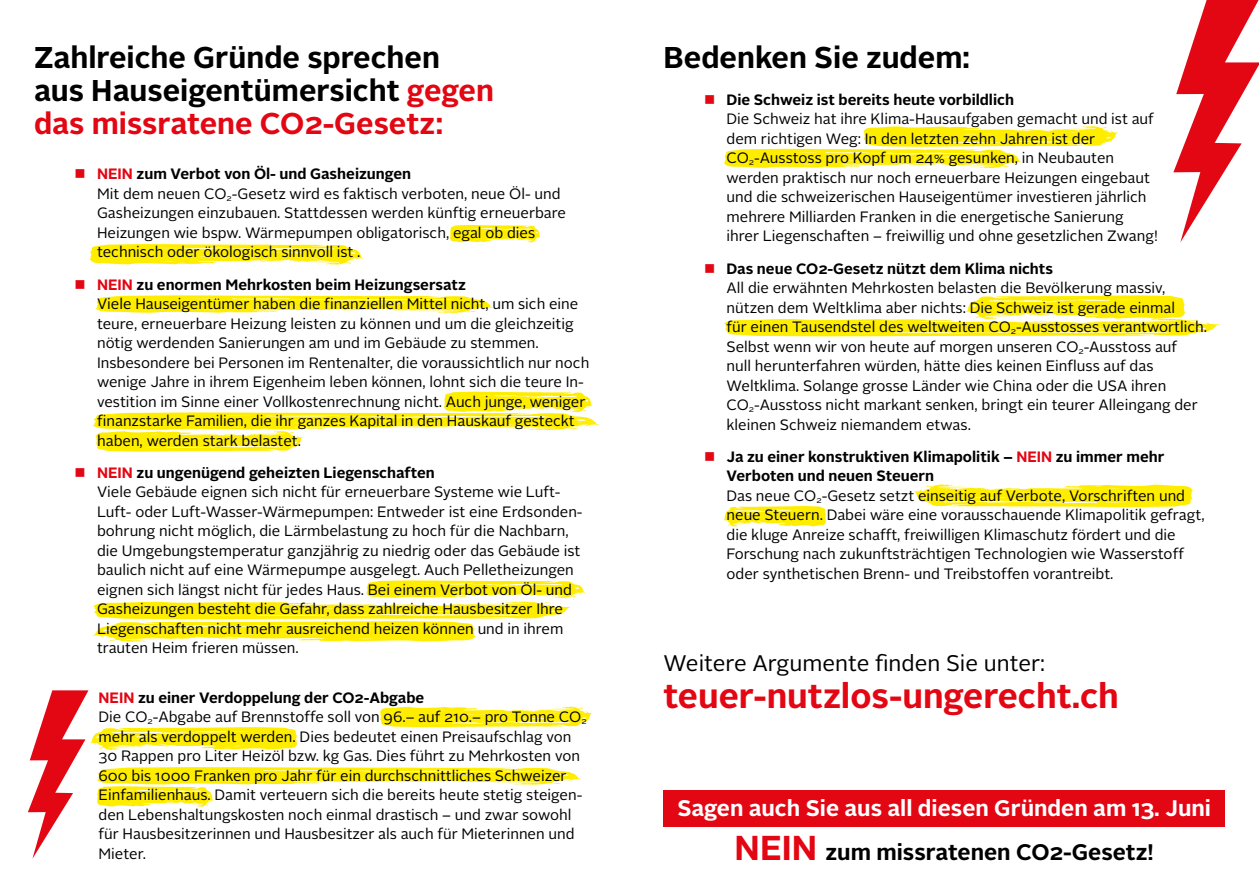
<style>
.page{position:relative;width:1259px;height:893px;background:#fff}
.page>*{position:absolute;margin:0;border:0;box-sizing:border-box;transform-origin:0 0}
.t1{font:700 34.5px "Alright Sans";color:#e30613}
.Linien_einzug{font:700 30px/33px "Alright Sans";color:#000}
.t2{font:700 22.5px "Alright Sans";color:#fff}
.t3{font:22.5px "Alright Sans";color:#000}
.t4{font:700 22.5px "Alright Sans";color:#000}
.Linien_einzug-2{font:15px/19.5px "Alright Sans";color:#000}
.s1{color:#e30613}
.s2{font-weight:700;color:#e30613}
.s3{font-weight:700}
.s4{font-size:34.5px;color:#e30613}
</style>
<div class="page">
<svg style="left:724px;top:506px;width:102px;height:20px;background:#fff02d"></svg>
<svg style="left:914px;top:484px;width:278px;height:23px;background:#fff035"></svg>
<svg style="left:724px;top:126px;width:393px;height:42px"></svg>
<svg style="left:724px;top:295px;width:495px;height:41px"></svg>
<svg style="left:93px;top:580px;width:492px;height:62px"></svg>
<svg style="left:92px;top:392px;width:507px;height:60px"></svg>
<svg style="left:450px;top:225px;width:90px;height:17px;background:#fff02c"></svg>
<svg style="left:90px;top:244px;width:273px;height:21px;background:#fff037"></svg>
<div style="left:663px;top:790px;width:562px;height:37px;background:#e30613"></div>
<svg style="left:28px;top:690px;width:564px;height:169px"></svg>
<svg style="left:1173px;top:0;width:86px;height:242px"></svg>
<svg style="left:95px;top:295px;width:398px;height:18px;background:#fff038"></svg>
<p class="Linien_einzug" style="left:34px;top:42px;width:461px">Zahlreiche Gründe sprechen aus Hauseigentümersicht <span class="s1">gegen das missratene CO2-Gesetz:</span></p>
<p class="Linien_einzug-2" style="left:97px;top:165px;width:470px;text-indent:-22px"><span class="s1">■</span> <span class="s2">NEIN</span> <span class="s3">zum Verbot von Öl- und Gasheizungen<br></span>Mit dem neuen CO<sub>2</sub>-Gesetz wird es faktisch verboten, neue Öl- und Gasheizungen einzubauen. Stattdessen werden künftig erneuerbare Heizungen wie bspw. Wärmepumpen obligatorisch, egal ob dies technisch oder ökologisch sinnvoll ist .</p>
<p class="Linien_einzug-2" style="left:97px;top:275px;width:494px;text-indent:-22px"><span class="s1">■</span> <span class="s2">NEIN</span> <span class="s3">zu enormen Mehrkosten beim Heizungsersatz<br></span>Viele Hauseigentümer haben die finanziellen Mittel nicht, um sich eine teure, erneuerbare Heizung leisten zu können und um die gleichzeitig nötig werdenden Sanierungen am und im Gebäude zu stemmen.<br>Insbesondere bei Personen im Rentenalter, die voraussichtlich nur noch wenige Jahre in ihrem Eigenheim leben können, lohnt sich die teure In&shy;vestition im Sinne einer Vollkostenrechnung nicht. Auch junge, weniger finanzstarke Familien, die ihr ganzes Kapital in den Hauskauf gesteckt haben, werden stark belastet.</p>
<p class="Linien_einzug-2" style="left:97px;top:463px;width:487px;text-indent:-22px"><span class="s1">■</span> <span class="s2">NEIN</span> <span class="s3">zu ungenügend geheizten Liegenschaften<br></span>Viele Gebäude eignen sich nicht für erneuerbare Systeme wie Luft-Luft- oder Luft-Wasser-Wärmepumpen: Entweder ist eine Erdsonden&shy;bohrung nicht möglich, die Lärmbelastung zu hoch für die Nachbarn, die Umgebungstemperatur ganzjährig zu niedrig oder das Gebäude ist baulich nicht auf eine Wärmepumpe ausgelegt. Auch Pelletheizungen eignen sich längst nicht für jedes Haus. Bei einem Verbot von Öl- und Gasheizungen besteht die Gefahr, dass zahlreiche Hausbesitzer Ihre Liegenschaften nicht mehr ausreichend heizen können und in ihrem trauten Heim frieren müssen.</p>
<p class="Linien_einzug-2" style="left:99px;top:688px;width:489px"><span class="s2">NEIN</span> <span class="s3">zu einer Verdoppelung der CO2-Abgabe<br></span>Die CO<sub>2</sub>-Abgabe auf Brennstoffe soll von 96.– auf 210.– pro Tonne CO<sub>2 </sub>mehr als verdoppelt werden. Dies bedeutet einen Preisaufschlag von 30 Rappen pro Liter Heizöl bzw. kg Gas. Dies führt zu Mehrkosten von 600 bis 1000 Franken pro Jahr für ein durchschnittliches Schweizer Einfamilienhaus. Damit verteuern sich die bereits heute stetig steigen&shy;den Lebenshaltungskosten noch einmal drastisch – und zwar sowohl für Hausbesitzerinnen und Hausbesitzer als auch für Mieterinnen und Mieter.</p>
<p class="Linien_einzug" style="left:663px;top:42px;width:308px">Bedenken Sie zudem:</p>
<p class="Linien_einzug-2" style="left:726px;top:90px;width:433px;text-indent:-22px"><span class="s1">■</span> <span class="s3">Die Schweiz ist bereits heute vorbildlich<br></span>Die Schweiz hat ihre Klima-Hausaufgaben gemacht und ist auf dem richtigen Weg: In den letzten zehn Jahren ist der CO<sub>2</sub>-Ausstoss pro Kopf um 24% gesunken, in Neubauten werden praktisch nur noch erneuerbare Heizungen eingebaut und die schweizerischen Hauseigentümer investieren jährlich mehrere Milliarden Franken in die energetische Sanierung ihrer Liegenschaften – freiwillig und ohne gesetzlichen Zwang!</p>
<p class="Linien_einzug-2" style="left:726px;top:259px;width:482px;text-indent:-22px"><span class="s1">■</span> <span class="s3">Das neue CO2-Gesetz nützt dem Klima nichts<br></span>All die erwähnten Mehrkosten belasten die Bevölkerung massiv, nützen dem Weltklima aber nichts: Die Schweiz ist gerade einmal<br>für einen Tausendstel des weltweiten CO<sub>2</sub>-Ausstosses verantwortlich.<br>Selbst wenn wir von heute auf morgen unseren CO<sub>2</sub>-Ausstoss auf<br>null herunterfahren würden, hätte dies keinen Einfluss auf das Weltklima. Solange grosse Länder wie China oder die USA ihren CO<sub>2</sub>-Ausstoss nicht markant senken, bringt ein teurer Alleingang der kleinen Schweiz niemandem etwas.</p>
<p class="Linien_einzug-2" style="left:726px;top:447px;width:479px;text-indent:-22px"><span class="s1">■</span> <span class="s3">Ja zu einer konstruktiven Klimapolitik –</span> <span class="s2">NEIN</span> <span class="s3">zu immer mehr Verboten und neuen Steuern<br></span>Das neue CO<sub>2</sub>-Gesetz setzt einseitig auf Verbote, Vorschriften und neue Steuern. Dabei wäre eine vorausschauende Klimapolitik gefragt, die kluge Anreize schafft, freiwilligen Klimaschutz fördert und die Forschung nach zukunftsträchtigen Technologien wie Wasserstoff oder synthetischen Brenn- und Treibstoffen vorantreibt.</p>
<p class="t3" style="left:663px;top:648px;width:383px">Weitere Argumente finden Sie unter:</p>
<p class="t1" style="left:663px;top:672px;width:457px">teuer-nutzlos-ungerecht.ch</p>
<p class="t2" style="left:677px;top:792px;width:535px">Sagen auch Sie aus all diesen Gründen am 13. Juni</p>
<p class="t4" style="left:734px;top:836px;width:421px"><span class="s4">NEIN</span> zum missratenen CO2-Gesetz!</p>
</div>
